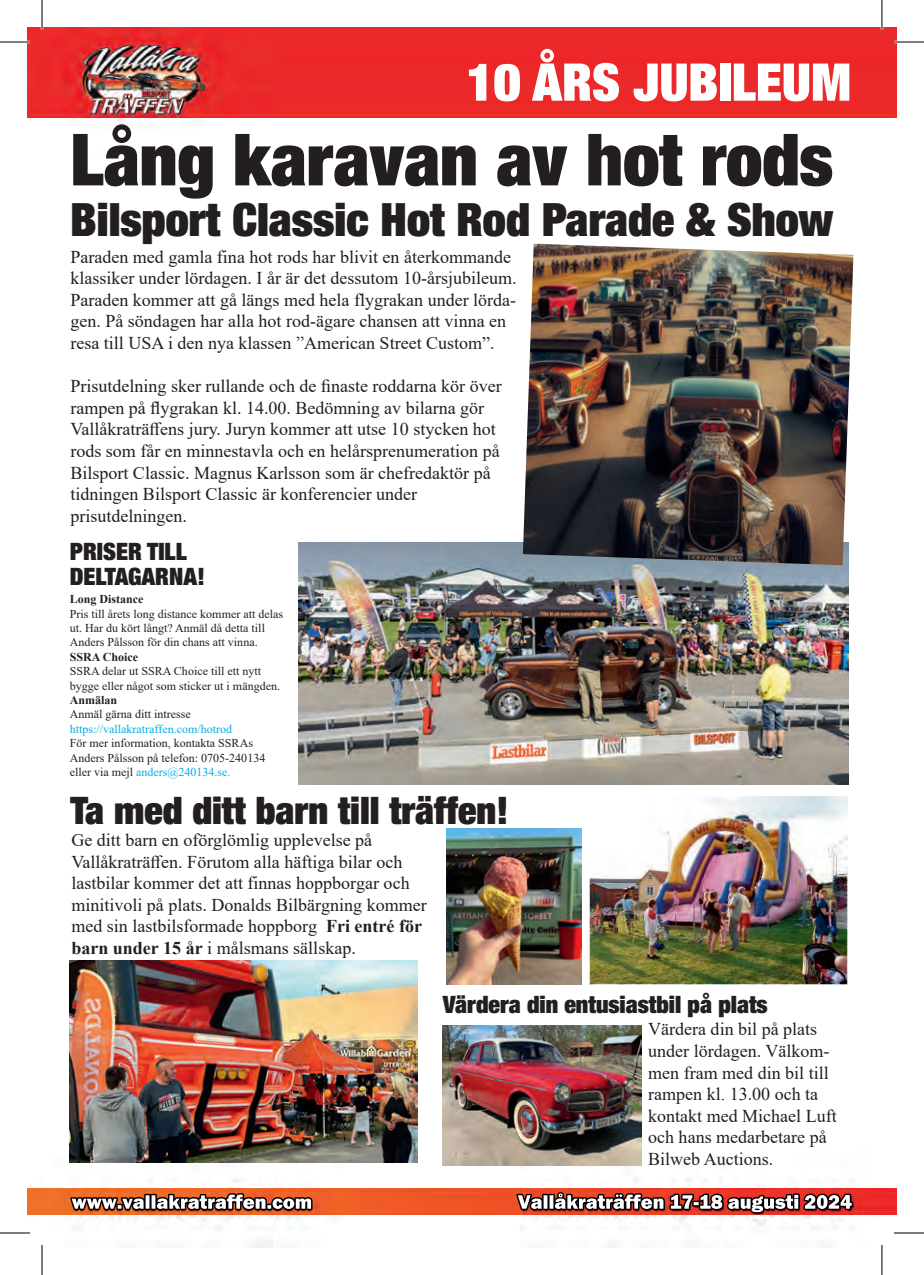
<style>
.page{position:relative;width:924px;height:1275px;background:#fff}
.page>*{position:absolute;margin:0;border:0;box-sizing:border-box;transform-origin:0 0}
.t1{font:900 condensed 72px "Helvetica Neue LT Std";color:#231f20}
.t2{font:900 condensed 52px "Helvetica Neue LT Std";color:#fff}
.t3{font:900 condensed 46px "Helvetica Neue LT Std";color:#231f20}
.t4{font:900 condensed 38px "Helvetica Neue LT Std";color:#231f20}
.t5{font:900 condensed 24px/24.6px "Helvetica Neue LT Std";color:#231f20}
.t6{font:18px/21.6px "Times New Roman";color:#231f20}
.t7{font:12px/14.4px "Times New Roman";color:#231f20}
.t8{font:12px "Times New Roman";color:#00afe8}
.t9{font:700 12px "Times New Roman";color:#231f20}
.s1{font-family:"Helvetica Neue"}
.s2{color:#00afe8}
.s3{font-weight:700}
</style>
<div class="page">
<img style="left:28px;top:117px;width:867px;height:1130px">
<img style="left:28px;top:28px;width:867px;height:89px">
<img style="left:28px;top:1189px;width:867px;height:25px">
<img style="left:516px;top:1193px;width:141px;height:17px">
<img style="left:298px;top:543px;width:550px;height:242px">
<img style="left:589px;top:796px;width:258px;height:188px">
<img style="left:442px;top:1025px;width:199px;height:140px">
<img style="left:69px;top:960px;width:348px;height:203px">
<img style="left:446px;top:828px;width:135px;height:156px">
<img style="left:522px;top:244px;width:331px;height:321px">
<hr style="left:0;top:41px;width:30px;height:2px;background:#fff">
<hr style="left:893px;top:41px;width:30px;height:2px;background:#fff">
<hr style="left:0;top:1231px;width:30px;height:3px;background:#fff">
<hr style="left:893px;top:1231px;width:30px;height:3px;background:#fff">
<hr style="left:41px;top:0;width:2px;height:30px;background:#fff">
<hr style="left:41px;top:1245px;width:2px;height:30px;background:#fff">
<hr style="left:880px;top:0;width:2px;height:30px;background:#fff">
<hr style="left:880px;top:1245px;width:2px;height:30px;background:#fff">
<hr style="left:0;top:42px;width:30px;height:1px;background:#000">
<hr style="left:893px;top:42px;width:30px;height:1px;background:#000">
<hr style="left:0;top:1232px;width:30px;height:1px;background:#000">
<hr style="left:893px;top:1232px;width:30px;height:1px;background:#000">
<hr style="left:42px;top:0;width:1px;height:30px;background:#000">
<hr style="left:42px;top:1245px;width:1px;height:30px;background:#000">
<hr style="left:881px;top:0;width:1px;height:30px;background:#000">
<hr style="left:881px;top:1245px;width:1px;height:30px;background:#000">
<p class="t2" style="left:466px;top:49px;width:386px">10 ÅRS JUBILEUM</p>
<p class="t1" style="left:70px;top:114px;width:763px">Lång karavan av <span class="s1">h</span>ot <span class="s1">r</span>ods</p>
<p class="t3" style="left:70px;top:190px;width:764px">Bilsport Classic Hot Rod Parade &amp; Show</p>
<p class="t6" style="left:70px;top:245px;width:447px">Paraden med gamla fina hot rods har blivit en återkommande klassiker under lördagen. I år är det dessutom 10-årsjubileum.<br>Paraden kommer att gå längs med hela flygrakan under lörda&shy;gen. På söndagen har alla hot rod-ägare chansen att vinna en resa till USA i den nya klassen ”American Street Custom”.</p>
<p class="t6" style="left:70px;top:375px;width:432px">Prisutdelning sker rullande och de finaste roddarna kör över rampen på flygrakan kl. 14.00. Bedömning av bilarna gör Vallåkraträffens jury. Juryn kommer att utse 10 stycken hot rods som får en minnestavla och en helårsprenumeration på Bilsport Classic. Magnus Karlsson som är chefredaktör på tidningen Bilsport Classic är konferencier under prisutdelningen.</p>
<h3 class="t5" style="left:70px;top:538px;width:137px">PRISER TILL<br>DELTAGARNA!</h3>
<p class="t9" style="left:70px;top:590px;width:75px">Long Distance</p>
<p class="t7" style="left:70px;top:606px;width:214px">Pris till årets long distance kommer att delas ut. Har du kört långt? Anmäl då detta till<br>Anders Pålsson för din chans att vinna.</p>
<p class="t9" style="left:70px;top:648px;width:70px">SSRA Choice</p>
<p class="t7" style="left:70px;top:663px;width:211px">SSRA delar ut SSRA Choice till ett nytt bygge eller något som sticker ut i mängden.</p>
<p class="t9" style="left:70px;top:691px;width:49px">Anmälan</p>
<p class="t7" style="left:70px;top:707px;width:122px">Anmäl gärna ditt intresse</p>
<p class="t8" style="left:70px;top:720px;width:164px">https://vallakratraffen.com/hotrod</p>
<p class="t7" style="left:70px;top:735px;width:197px">För mer information, kontakta SSRAs<br>Anders Pålsson på telefon: 0705-240134 eller via mejl <span class="s2">anders@240134.se.</span></p>
<p class="t4" style="left:70px;top:785px;width:440px">Ta med ditt barn till träffen!</p>
<p class="t6" style="left:71px;top:828px;width:356px">Ge ditt barn en oförglömlig upplevelse på Vallåkraträffen. Förutom alla häftiga bilar och lastbilar kommer det att finnas hoppborgar och minitivoli på plats. Donalds Bilbärgning kommer med sin lastbilsformade hoppborg <span class="s3">Fri entré för barn under 15 år</span> i målsmans sällskap.</p>
<p class="t5" style="left:442px;top:991px;width:326px">Värdera din entusiastbil på plats</p>
<p class="t6" style="left:647px;top:1018px;width:190px">Värdera din bil på plats under lördagen. Välkom&shy;men fram med din bil till rampen kl. 13.00 och ta kontakt med Michael Luft och hans medarbetare på<br>Bilweb Auctions.</p>
</div>
